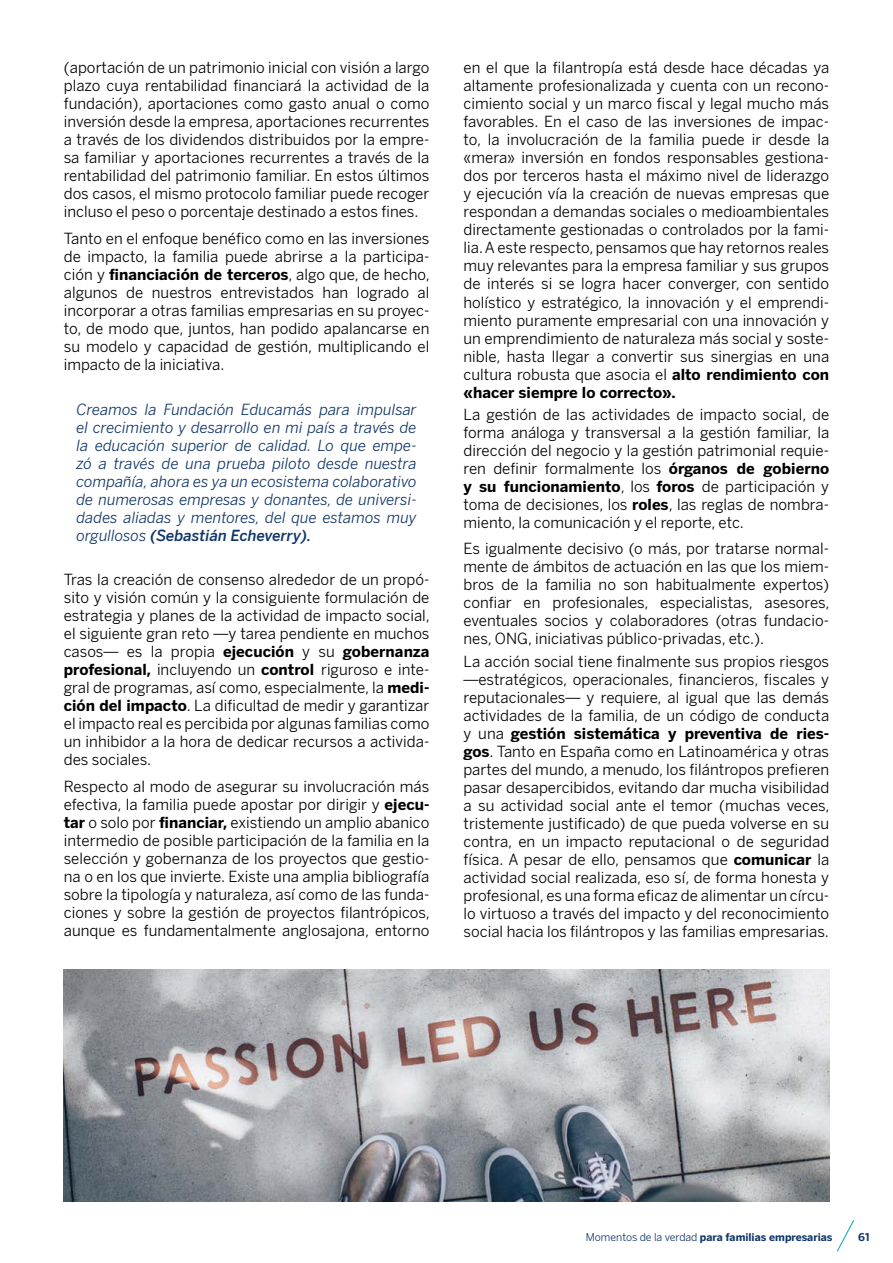
<style>
.page{position:relative;width:893px;height:1263px;background:#fff}
.page>*{position:absolute;margin:0;border:0;box-sizing:border-box;transform-origin:0 0}
.t1{font:15px/18px "BBVA Benton Sans";letter-spacing:.005em;color:#000;text-align:justify}
.t2{font:italic 15px/18px "BBVA Benton Sans";letter-spacing:.005em;color:#103668;text-align:justify}
.t3{font:700 10.5px "BBVA Benton Sans";color:#103668}
.s1{font-weight:700}
.s2{font-weight:300}
.s3{font-weight:700;font-style:italic}
.s4{font-weight:400}
</style>
<div class="page">
<img style="left:64px;top:969px;width:765px;height:232px">
<svg style="left:837px;top:1220px;width:17px;height:32px"></svg>
<p class="t1" style="left:64px;top:59px;width:367px">(aportación de un patrimonio inicial con visión a largo plazo cuya rentabilidad financiará la actividad de la fundación), aportaciones como gasto anual o como inversión desde la empresa, aportaciones recurrentes a través de los dividendos distribuidos por la empre&shy;sa familiar y aportaciones recurrentes a través de la rentabilidad del patrimonio familiar. En estos últimos dos casos, el mismo protocolo familiar puede recoger incluso el peso o porcentaje destinado a estos fines.</p>
<p class="t1" style="left:64px;top:230px;width:368px">Tanto en el enfoque benéfico como en las inversiones de impacto, la familia puede abrirse a la participa&shy;ción y <span class="s1">financiación de terceros</span>, algo que, de hecho, algunos de nuestros entrevistados han logrado al incorporar a otras familias empresarias en su proyec&shy;to, de modo que, juntos, han podido apalancarse en su modelo y capacidad de gestión, multiplicando el impacto de la iniciativa.</p>
<p class="t2" style="left:77px;top:400px;width:342px">Creamos la Fundación Educamás para impulsar el crecimiento y desarrollo en mi país a través de la educación superior de calidad. Lo que empe&shy;zó a través de una prueba piloto desde nuestra compañía, ahora es ya un ecosistema colaborativo de numerosas empresas y donantes, de universi&shy;dades aliadas y mentores, del que estamos muy orgullosos <span class="s2">(Sebastián Echeverry).</span></p>
<p class="t1" style="left:64px;top:571px;width:368px">Tras la creación de consenso alrededor de un propó&shy;sito y visión común y la consiguiente formulación de estrategia y planes de la actividad de impacto social, el siguiente gran reto —y tarea pendiente en muchos casos— es la propia <span class="s1">ejecución</span> y su <span class="s1">gobernanza profesional,</span> incluyendo un <span class="s1">control</span> riguroso e inte&shy;gral de programas, así como, especialmente, la <span class="s1">medi&shy;ción del impacto</span>. La dificultad de medir y garantizar el impacto real es percibida por algunas familias como un inhibidor a la hora de dedicar recursos a activida&shy;des sociales.</p>
<p class="t1" style="left:64px;top:777px;width:368px">Respecto al modo de asegurar su involucración más efectiva, la familia puede apostar por dirigir y <span class="s3">ejecu&shy;tar</span> o solo por <span class="s1">financiar,</span> existiendo un amplio abanico intermedio de posible participación de la familia en la selección y gobernanza de los proyectos que gestio&shy;na o en los que invierte. Existe una amplia bibliografía sobre la tipología y naturaleza, así como de las funda&shy;ciones y sobre la gestión de proyectos filantrópicos, aunque es fundamentalmente anglosajona, entorno</p>
<p class="t1" style="left:463px;top:59px;width:367px">en el que la filantropía está desde hace décadas ya altamente profesionalizada y cuenta con un recono&shy;cimiento social y un marco fiscal y legal mucho más favorables. En el caso de las inversiones de impac&shy;to, la involucración de la familia puede ir desde la «mera» inversión en fondos responsables gestiona&shy;dos por terceros hasta el máximo nivel de liderazgo y ejecución vía la creación de nuevas empresas que respondan a demandas sociales o medioambientales directamente gestionadas o controlados por la fami&shy;lia. A este respecto, pensamos que hay retornos reales muy relevantes para la empresa familiar y sus grupos de interés si se logra hacer converger, con sentido holístico y estratégico, la innovación y el emprendi&shy;miento puramente empresarial con una innovación y un emprendimiento de naturaleza más social y soste&shy;nible, hasta llegar a convertir sus sinergias en una cultura robusta que asocia el <span class="s1">alto rendimiento con «hacer siempre lo correcto».</span></p>
<p class="t1" style="left:463px;top:405px;width:367px">La gestión de las actividades de impacto social, de forma análoga y transversal a la gestión familiar, la dirección del negocio y la gestión patrimonial requie&shy;ren definir formalmente los <span class="s1">órganos de gobierno y su funcionamiento</span>, los <span class="s1">foros</span> de participación y toma de decisiones, los <span class="s1">roles</span>, las reglas de nombra&shy;miento, la comunicación y el reporte, etc.</p>
<p class="t1" style="left:463px;top:540px;width:368px">Es igualmente decisivo (o más, por tratarse normal&shy;mente de ámbitos de actuación en las que los miem&shy;bros de la familia no son habitualmente expertos) confiar en profesionales, especialistas, asesores, eventuales socios y colaboradores (otras fundacio&shy;nes, ONG, iniciativas público-privadas, etc.).</p>
<p class="t1" style="left:463px;top:652px;width:368px">La acción social tiene finalmente sus propios riesgos —estratégicos, operacionales, financieros, fiscales y reputacionales— y requiere, al igual que las demás actividades de la familia, de un código de conducta y una <span class="s1">gestión sistemática y preventiva de ries&shy;gos</span>. Tanto en España como en Latinoamérica y otras partes del mundo, a menudo, los filántropos prefieren pasar desapercibidos, evitando dar mucha visibilidad a su actividad social ante el temor (muchas veces, tristemente justificado) de que pueda volverse en su contra, en un impacto reputacional o de seguridad física. A pesar de ello, pensamos que <span class="s1">comunicar</span> la actividad social realizada, eso sí, de forma honesta y profesional, es una forma eficaz de alimentar un círcu&shy;lo virtuoso a través del impacto y del reconocimiento social hacia los filántropos y las familias empresarias.</p>
<p class="t3" style="left:586px;top:1230px;width:248px"><span class="s4">Momentos de la verdad</span> para familias empresarias</p>
<p class="t3" style="left:858px;top:1230px;width:13px">61</p>
</div>
